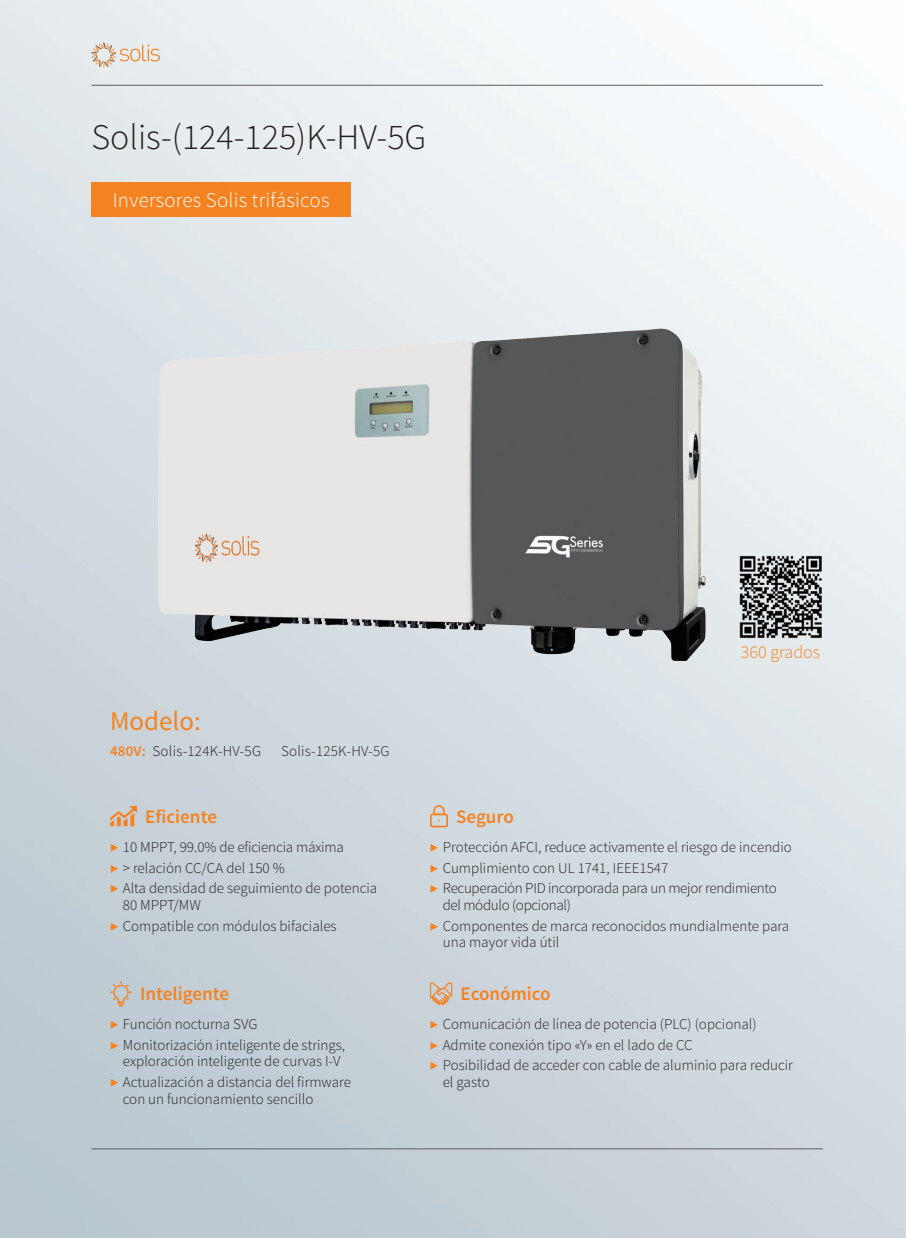
<style>
.page{position:relative;width:906px;height:1238px;background:#fff}
.page>*{position:absolute;margin:0;border:0;box-sizing:border-box;transform-origin:0 0}
.t1{font:300 36px "Source Sans Pro";color:#231f20}
.t2{font:27px "Source Sans Pro";color:#f58220}
.t3{font:300 21px "Source Sans Pro";letter-spacing:.01em;color:#fff}
.t4{font:600 19.05px "Source Sans Pro";color:#f58220}
.t5{font:300 18px "Source Sans Pro";color:#f58220}
.t6{font:300 15px/20.7px "Source Sans Pro";color:#231f20}
.s1{font-weight:600;color:#f58220}
.s2{color:#f58220}
</style>
<div class="page">
<img style="left:0;top:0;width:906px;height:1237px">
<hr style="left:91px;top:85px;width:732px;height:1px;background:#5f5f62">
<hr style="left:91px;top:1148px;width:732px;height:1px;background:#5f5f62">
<svg style="left:91px;top:43px;width:69px;height:24px;background:#e5d6c9"></svg>
<img style="left:0;top:328px;width:906px;height:332px">
<div style="left:91px;top:183px;width:260px;height:34px;background:#f58220"></div>
<img style="left:738px;top:554px;width:85px;height:85px">
<svg style="left:110px;top:981px;width:22px;height:25px"></svg>
<svg style="left:430px;top:982px;width:22px;height:23px"></svg>
<svg style="left:110px;top:806px;width:27px;height:20px"></svg>
<svg style="left:430px;top:805px;width:18px;height:22px"></svg>
<h1 class="t1" style="left:91px;top:115px;width:336px">Solis-(124-125)K-HV-5G</h1>
<h3 class="t3" style="left:113px;top:187px;width:218px">Inversores Solis trifásicos</h3>
<h2 class="t2" style="left:110px;top:704px;width:92px">Modelo:</h2>
<p class="t6" style="left:110px;top:740px;width:153px"><span class="s1">480V:</span> Solis-124K-HV-5G</p>
<p class="t6" style="left:281px;top:740px;width:110px">Solis-125K-HV-5G</p>
<p class="t4" style="left:145px;top:804px;width:73px">Eficiente</p>
<p class="t4" style="left:456px;top:804px;width:59px">Seguro</p>
<p class="t5" style="left:741px;top:641px;width:81px">360 grados</p>
<p class="t6" style="left:110px;top:836px;width:269px"><span class="s2">▶</span> 10 MPPT, 99.0% de eficiencia máxima<br><span class="s2">▶</span> &gt; relación CC/CA del 150 %<br><span class="s2">▶</span> Alta densidad de seguimiento de potencia</p>
<p class="t6" style="left:110px;top:894px;width:228px;text-indent:13px">80 MPPT/MW<br><span class="s2">▶</span> Compatible con módulos bifaciales</p>
<p class="t6" style="left:430px;top:836px;width:363px"><span class="s2">▶</span> Protección AFCI, reduce activamente el riesgo de incendio <span class="s2">▶</span> Cumplimiento con UL 1741, IEEE1547<br><span class="s2">▶</span> Recuperación PID incorporada para un mejor rendimiento</p>
<p class="t6" style="left:430px;top:894px;width:361px;text-indent:13px">del módulo (opcional)<br><span class="s2">▶</span> Componentes de marca reconocidos mundialmente para</p>
<p class="t6" style="left:443px;top:931px;width:118px">una mayor vida útil</p>
<p class="t4" style="left:140px;top:981px;width:91px">Inteligente</p>
<p class="t4" style="left:460px;top:981px;width:92px">Económico</p>
<p class="t6" style="left:110px;top:1013px;width:237px"><span class="s2">▶</span> Función nocturna SVG<br><span class="s2">▶</span> Monitorización inteligente de strings,</p>
<p class="t6" style="left:110px;top:1050px;width:242px;text-align:center">exploración inteligente de curvas I-V<br><span class="s2">▶</span> Actualización a distancia del firmware</p>
<p class="t6" style="left:123px;top:1088px;width:192px">con un funcionamiento sencillo</p>
<p class="t6" style="left:430px;top:1013px;width:364px"><span class="s2">▶</span> Comunicación de línea de potencia (PLC) (opcional)<br><span class="s2">▶</span> Admite conexión tipo «Y» en el lado de CC<br><span class="s2">▶</span> Posibilidad de acceder con cable de aluminio para reducir</p>
<p class="t6" style="left:443px;top:1071px;width:48px">el gasto</p>
</div>
